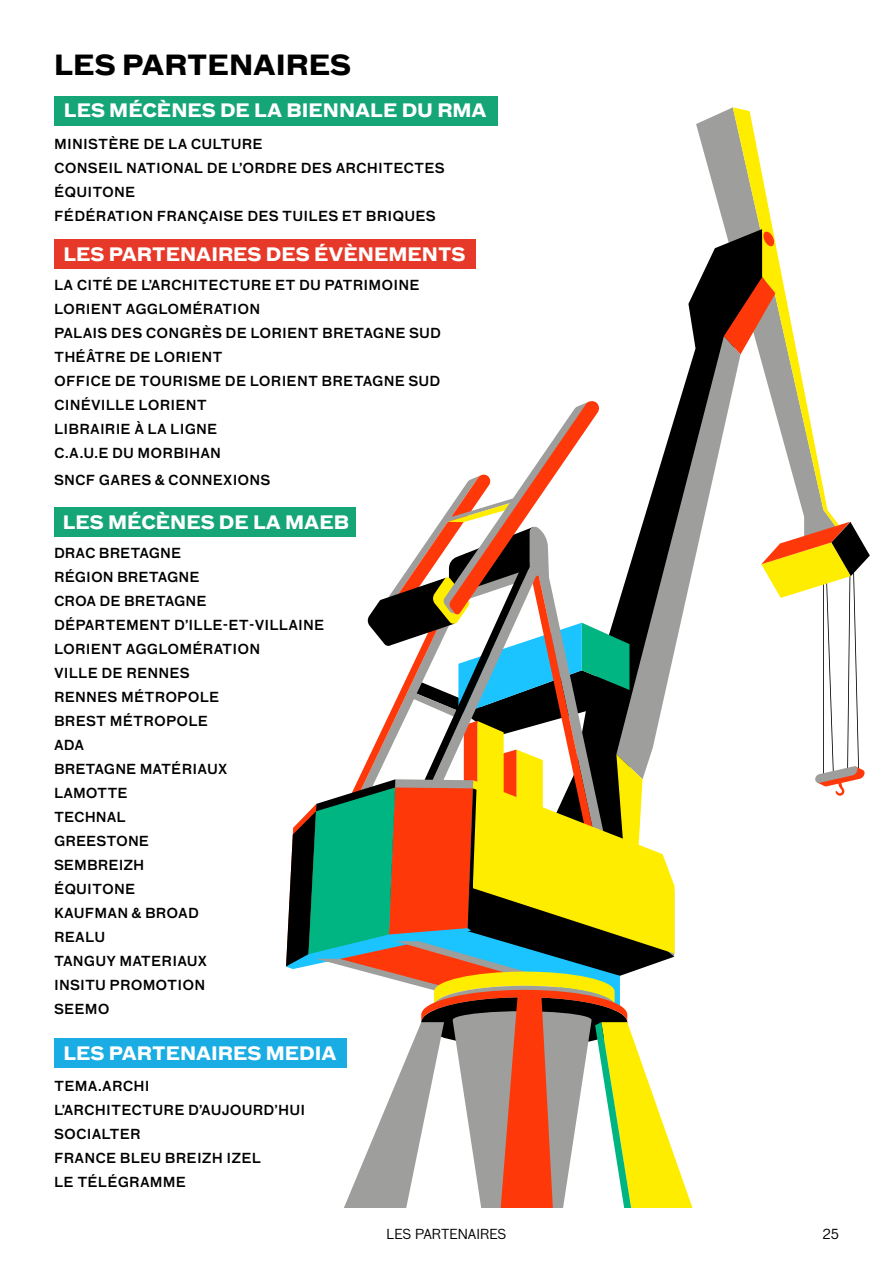
<style>
.page{position:relative;width:893px;height:1263px;background:#fff}
.page>*{position:absolute;margin:0;border:0;box-sizing:border-box;transform-origin:0 0}
.t1{font:700 27px "Bau Pro";color:#000}
.t2{font:700 18px "Bau Pro";color:#fff}
.t3{font:500 13.5px/24px "Bau Pro";letter-spacing:.01em;color:#000}
.t4{font:13.5px "Bau Pro";color:#000}
</style>
<div class="page">
<div style="left:54px;top:1039px;width:293px;height:29px;background:#1aade3"></div>
<div style="left:54px;top:239px;width:421px;height:30px;background:#e73929"></div>
<div style="left:54px;top:96px;width:443px;height:29px;background:#15a577"></div>
<svg style="left:696px;top:111px;width:28px;height:114px"></svg>
<svg style="left:688px;top:244px;width:36px;height:92px;fill:#000"></svg>
<svg style="left:680px;top:336px;width:44px;height:146px"></svg>
<svg style="left:286px;top:400px;width:426px;height:808px"></svg>
<svg style="left:421px;top:990px;width:206px;height:218px"></svg>
<svg style="left:724px;top:107px;width:146px;height:689px"></svg>
<div style="left:54px;top:507px;width:302px;height:30px;background:#15a577"></div>
<h1 class="t1" style="left:54px;top:42px;width:299px">LES PARTENAIRES</h1>
<h2 class="t2" style="left:64px;top:95px;width:424px">LES MÉCÈNES DE LA BIENNALE DU RMA</h2>
<p class="t3" style="left:54px;top:131px;width:392px">MINISTÈRE DE LA CULTURE<br>CONSEIL NATIONAL DE L’ORDRE DES ARCHITECTES<br>ÉQUITONE<br>FÉDÉRATION FRANÇAISE DES TUILES ET BRIQUES</p>
<h2 class="t2" style="left:63px;top:239px;width:404px">LES PARTENAIRES DES ÉVÈNEMENTS</h2>
<p class="t3" style="left:54px;top:272px;width:389px">LA CITÉ DE L’ARCHITECTURE ET DU PATRIMOINE<br>LORIENT AGGLOMÉRATION<br>PALAIS DES CONGRÈS DE LORIENT BRETAGNE SUD<br>THÉÂTRE DE LORIENT<br>OFFICE DE TOURISME DE LORIENT BRETAGNE SUD<br>CINÉVILLE LORIENT<br>LIBRAIRIE À LA LIGNE<br>C.A.U.E DU MORBIHAN</p>
<p class="t3" style="left:54px;top:467px;width:218px">SNCF GARES &amp; CONNEXIONS</p>
<h2 class="t2" style="left:63px;top:507px;width:288px">LES MÉCÈNES DE LA MAEB</h2>
<p class="t3" style="left:54px;top:541px;width:272px">DRAC BRETAGNE<br>RÉGION BRETAGNE<br>CROA DE BRETAGNE<br>DÉPARTEMENT D’ILLE-ET-VILLAINE<br>LORIENT AGGLOMÉRATION<br>VILLE DE RENNES<br>RENNES MÉTROPOLE<br>BREST MÉTROPOLE<br>ADA<br>BRETAGNE MATÉRIAUX<br>LAMOTTE<br>TECHNAL<br>GREESTONE<br>SEMBREIZH<br>ÉQUITONE<br>KAUFMAN &amp; BROAD<br>REALU<br>TANGUY MATERIAUX<br>INSITU PROMOTION<br>SEEMO</p>
<h2 class="t2" style="left:63px;top:1038px;width:275px">LES PARTENAIRES MEDIA</h2>
<p class="t3" style="left:54px;top:1074px;width:253px">TEMA.ARCHI<br>L’ARCHITECTURE D’AUJOURD’HUI<br>SOCIALTER<br>FRANCE BLEU BREIZH IZEL<br>LE TÉLÉGRAMME</p>
<p class="t4" style="left:386px;top:1225px;width:122px">LES PARTENAIRES</p>
<p class="t4" style="left:822px;top:1225px;width:18px">25</p>
</div>
